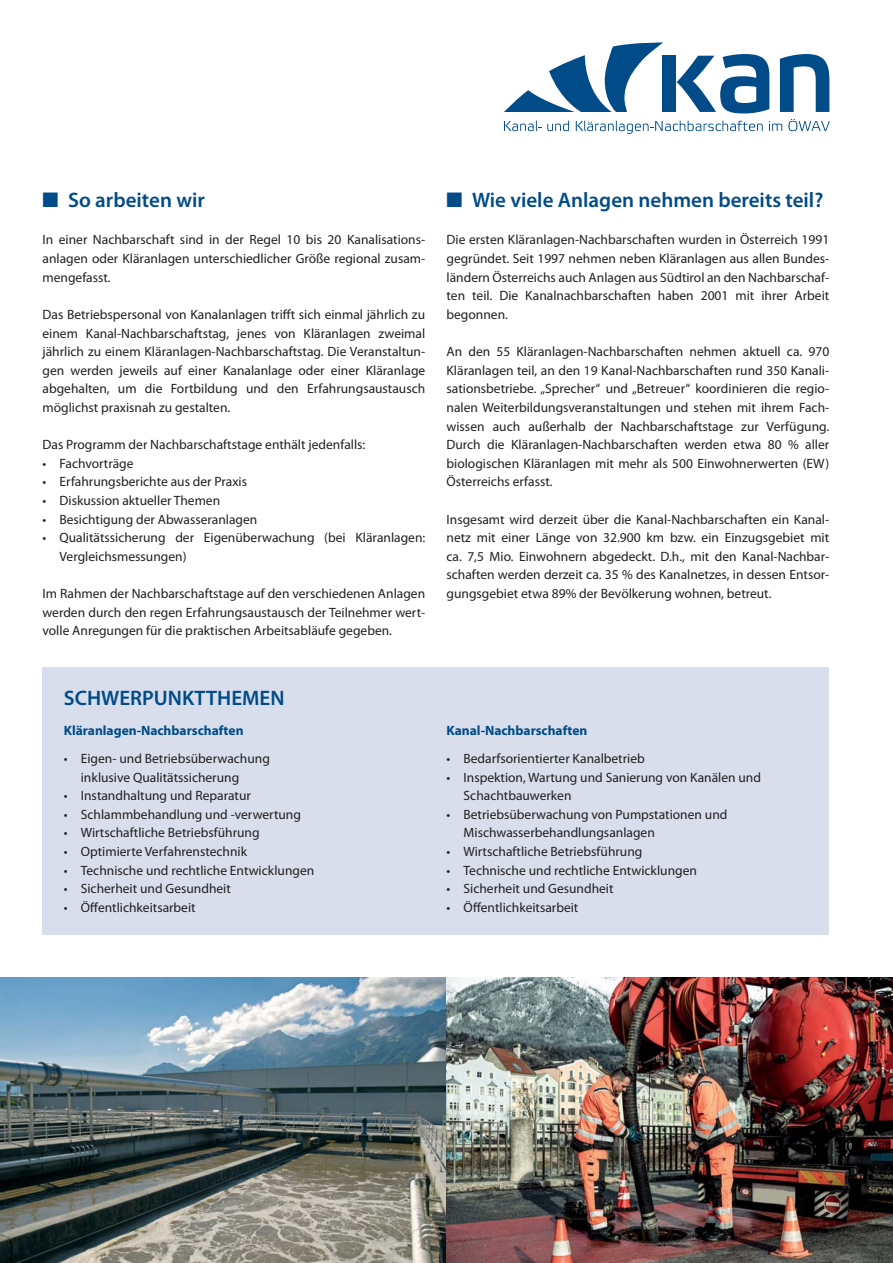
<style>
.page{position:relative;width:893px;height:1263px;background:#fff}
.page>*{position:absolute;margin:0;border:0;box-sizing:border-box;transform-origin:0 0}
.t1{font:600 21px "Myriad Pro";color:#004b88}
.t2{font:13.5px/18.6px "Myriad Pro";color:#231f20;text-align:justify}
.t3{font:700 13.5px "Myriad Pro";color:#004b88}
</style>
<div class="page">
<div style="left:43px;top:668px;width:786px;height:267px;background:#d8deec"></div>
<img style="left:0;top:978px;width:893px;height:285px">
<svg style="left:504px;top:121px;width:37px;height:10px"></svg>
<svg style="left:547px;top:121px;width:22px;height:10px"></svg>
<svg style="left:576px;top:121px;width:187px;height:13px"></svg>
<svg style="left:769px;top:121px;width:13px;height:10px"></svg>
<svg style="left:788px;top:119px;width:42px;height:12px"></svg>
<svg style="left:504px;top:43px;width:159px;height:69px"></svg>
<svg style="left:780px;top:54px;width:49px;height:58px"></svg>
<div style="left:663px;top:56px;width:13px;height:56px;background:#004b88"></div>
<svg style="left:676px;top:54px;width:93px;height:59px"></svg>
<h1 class="t1" style="left:68px;top:192px;width:138px">So arbeiten wir</h1>
<p class="t2" style="left:43px;top:232px;width:384px">In einer Nachbarschaft sind in der Regel 10 bis 20 Kanalisations&shy;anlagen oder Kläranlagen unterschiedlicher Größe regional zusam&shy;mengefasst.</p>
<p class="t2" style="left:43px;top:306px;width:384px">Das Betriebspersonal von Kanalanlagen trifft sich einmal jährlich zu einem Kanal-Nachbarschaftstag, jenes von Kläranlagen zweimal jährlich zu einem Kläranlagen-Nachbarschaftstag. Die Veranstaltun&shy;gen werden jeweils auf einer Kanalanlage oder einer Kläranlage abgehalten, um die Fortbildung und den Erfahrungsaustausch möglichst praxisnah zu gestalten.</p>
<p class="t2" style="left:43px;top:436px;width:324px">Das Programm der Nachbarschaftstage enthält jedenfalls:</p>
<p class="t2" style="left:43px;top:455px;width:93px">• Fachvorträge</p>
<p class="t2" style="left:43px;top:473px;width:206px">• Erfahrungsberichte aus der Praxis</p>
<p class="t2" style="left:43px;top:492px;width:179px">• Diskussion aktueller Themen</p>
<p class="t2" style="left:43px;top:511px;width:216px">• Besichtigung der Abwasseranlagen</p>
<p class="t2" style="left:60px;top:529px;width:367px;text-indent:-17px">• Qualitätssicherung der Eigenüberwachung (bei Kläranlagen:<br>Vergleichsmessungen)</p>
<p class="t2" style="left:43px;top:585px;width:384px">Im Rahmen der Nachbarschaftstage auf den verschiedenen Anlagen werden durch den regen Erfahrungsaustausch der Teilnehmer wert&shy;volle Anregungen für die praktischen Arbeitsabläufe gegeben.</p>
<h1 class="t1" style="left:64px;top:690px;width:222px">SCHWERPUNKTTHEMEN</h1>
<p class="t3" style="left:64px;top:725px;width:181px">Kläranlagen-Nachbarschaften</p>
<p class="t2" style="left:81px;top:750px;width:191px;text-indent:-17px">• Eigen- und Betriebsüberwachung inklusive Qualitätssicherung</p>
<p class="t2" style="left:64px;top:787px;width:189px">• Instandhaltung und Reparatur</p>
<p class="t2" style="left:64px;top:806px;width:239px">• Schlammbehandlung und -verwertung</p>
<p class="t2" style="left:64px;top:824px;width:197px">• Wirtschaftliche Betriebsführung</p>
<p class="t2" style="left:64px;top:843px;width:185px">• Optimierte Verfahrenstechnik</p>
<p class="t2" style="left:64px;top:862px;width:252px">• Technische und rechtliche Entwicklungen</p>
<p class="t2" style="left:64px;top:880px;width:169px">• Sicherheit und Gesundheit</p>
<p class="t2" style="left:64px;top:899px;width:133px">• Öffentlichkeitsarbeit</p>
<h1 class="t1" style="left:472px;top:192px;width:353px">Wie viele Anlagen nehmen bereits teil?</h1>
<p class="t2" style="left:446px;top:232px;width:384px">Die ersten Kläranlagen-Nachbarschaften wurden in Österreich 1991 gegründet. Seit 1997 nehmen neben Kläranlagen aus allen Bundes&shy;ländern Österreichs auch Anlagen aus Südtirol an den Nachbarschaf&shy;ten teil. Die Kanalnachbarschaften haben 2001 mit ihrer Arbeit begonnen.</p>
<p class="t2" style="left:446px;top:343px;width:384px">An den 55 Kläranlagen-Nachbarschaften nehmen aktuell ca. 970<br>Kläranlagen teil, an den 19 Kanal-Nachbarschaften rund 350 Kanali&shy;sationsbetriebe. „Sprecher“ und „Betreuer“ koordinieren die regio&shy;nalen Weiterbildungsveranstaltungen und stehen mit ihrem Fach&shy;wissen auch außerhalb der Nachbarschaftstage zur Verfügung.<br>Durch die Kläranlagen-Nachbarschaften werden etwa 80 % aller biologischen Kläranlagen mit mehr als 500 Einwohnerwerten (EW)<br>Österreichs erfasst.</p>
<p class="t2" style="left:446px;top:511px;width:384px">Insgesamt wird derzeit über die Kanal-Nachbarschaften ein Kanal&shy;netz mit einer Länge von 32.900 km bzw. ein Einzugsgebiet mit ca. 7,5 Mio. Einwohnern abgedeckt. D.h., mit den Kanal-Nachbar&shy;schaften werden derzeit ca. 35 % des Kanalnetzes, in dessen Entsor&shy;gungsgebiet etwa 89% der Bevölkerung wohnen, betreut.</p>
<p class="t3" style="left:446px;top:725px;width:143px">Kanal-Nachbarschaften</p>
<p class="t2" style="left:446px;top:750px;width:200px">• Bedarfsorientierter Kanalbetrieb</p>
<p class="t2" style="left:463px;top:769px;width:299px;text-indent:-17px">• Inspektion, Wartung und Sanierung von Kanälen und<br>Schachtbauwerken</p>
<p class="t2" style="left:463px;top:806px;width:265px;text-indent:-17px">• Betriebsüberwachung von Pumpstationen und<br>Mischwasserbehandlungsanlagen</p>
<p class="t2" style="left:446px;top:843px;width:197px">• Wirtschaftliche Betriebsführung</p>
<p class="t2" style="left:446px;top:862px;width:252px">• Technische und rechtliche Entwicklungen</p>
<p class="t2" style="left:446px;top:880px;width:169px">• Sicherheit und Gesundheit</p>
<p class="t2" style="left:446px;top:899px;width:133px">• Öffentlichkeitsarbeit</p>
</div>
